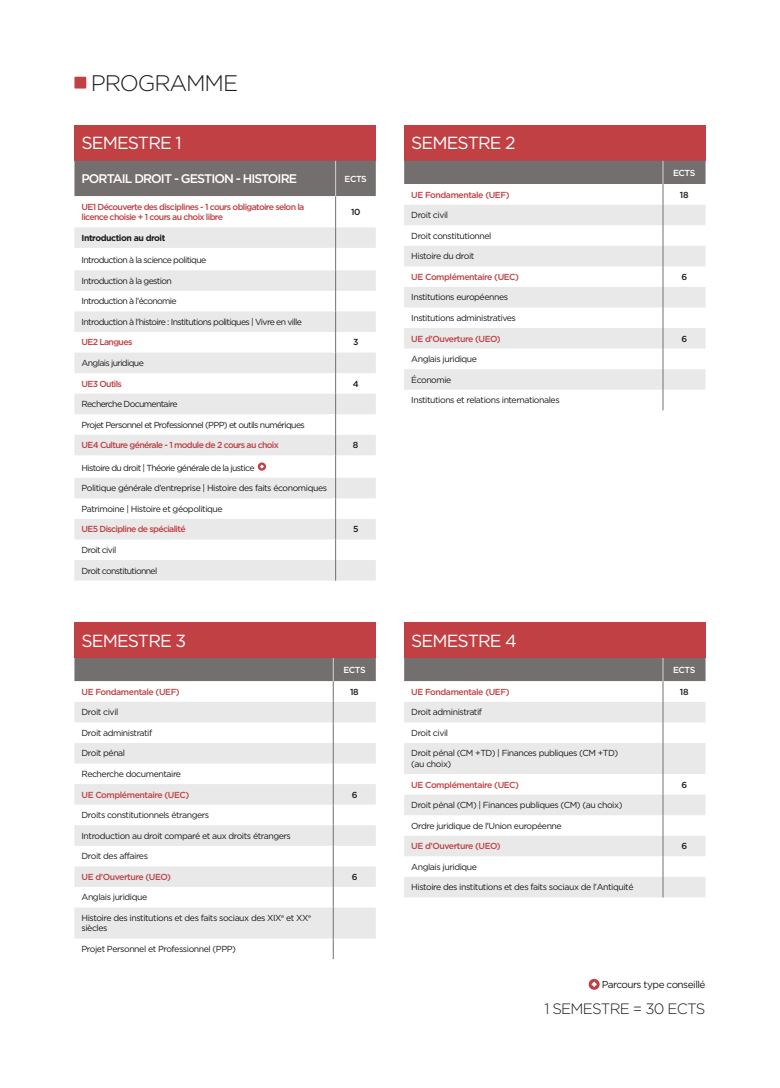
<style>
.page{position:relative;width:780px;height:1088px;background:#fff}
.page>*{position:absolute;margin:0;border:0;box-sizing:border-box;transform-origin:0 0}
.Rubrique{font:300 22.5px "Gotham";letter-spacing:-.05em;color:#1a1b1b}
.TAB_Titre{font:17.5px "Gotham";letter-spacing:-.05em;color:#fff}
.Sous-Titre{font:300 15px "Gotham";letter-spacing:-.05em;color:#1a1b1b}
.TAB_Sous-titre{font:500 12.5px "Gotham";letter-spacing:-.075em;color:#fff}
.Liste{font:10px "Gotham";letter-spacing:-.05em;color:#1a1b1b}
.TAB_Texte{font:8.75px/10.5px "Gotham";letter-spacing:-.05em;color:#1a1b1b}
.TAB_Texte-2{font:8.75px "Gotham";letter-spacing:-.075em;color:#1a1b1b}
.TAB_UE{font:500 8.75px "Gotham";letter-spacing:-.05em;color:#c04043}
.TAB_UE-2{font:500 8.75px/10.5px "Gotham";letter-spacing:-.075em;color:#c04043}
.TAB_Texte-3{font:700 8.75px "Gotham";letter-spacing:-.05em;color:#1a1b1b}
.TAB_Texte-4{font:500 8.75px "Gotham";letter-spacing:-.05em;color:#1a1b1b}
.TAB_Texte-5{font:500 8.75px "Gotham";letter-spacing:-.05em;color:#fff}
</style>
<div class="page">
<div style="left:74px;top:125px;width:302px;height:36px;background:#c04043"></div>
<div style="left:74px;top:161px;width:302px;height:35px;background:#736f6e"></div>
<svg style="left:74px;top:227px;width:302px;height:354px;fill:#ebebeb"></svg>
<hr style="left:335px;top:196px;width:1px;height:31px;background:#736f6e">
<svg style="left:335px;top:227px;width:1px;height:354px"></svg>
<hr style="left:335px;top:161px;width:1px;height:35px;background:#d3d4d6">
<svg style="left:258px;top:462px;width:8px;height:9px"></svg>
<div style="left:404px;top:125px;width:301px;height:36px;background:#c04043"></div>
<svg style="left:404px;top:161px;width:301px;height:249px"></svg>
<div style="left:404px;top:622px;width:301px;height:36px;background:#c04043"></div>
<svg style="left:404px;top:743px;width:301px;height:154px;fill:#e9e9ea"></svg>
<hr style="left:662px;top:743px;width:1px;height:31px;background:#736f6e">
<svg style="left:662px;top:774px;width:1px;height:123px"></svg>
<svg style="left:404px;top:658px;width:301px;height:85px"></svg>
<div style="left:74px;top:622px;width:302px;height:36px;background:#c04043"></div>
<div style="left:74px;top:907px;width:302px;height:31px;background:#e9e9ea"></div>
<hr style="left:333px;top:907px;width:1px;height:31px;background:#736f6e">
<svg style="left:333px;top:938px;width:1px;height:21px"></svg>
<svg style="left:74px;top:658px;width:302px;height:249px"></svg>
<div style="left:74px;top:77px;width:12px;height:12px;background:#c04043"></div>
<svg style="left:588px;top:979px;width:11px;height:11px"></svg>
<p class="Rubrique" style="left:91px;top:71px;width:149px">PROGRAMME</p>
<p class="TAB_Titre" style="left:81px;top:134px;width:102px">SEMESTRE 1</p>
<p class="TAB_Sous-titre" style="left:81px;top:172px;width:217px">PORTAIL DROIT - GESTION - HISTOIRE</p>
<p class="TAB_Texte-5" style="left:344px;top:174px;width:24px">ECTS</p>
<p class="TAB_UE-2" style="left:81px;top:201px;width:224px">UE1 Découverte des disciplines - 1 cours obligatoire selon la licence choisie + 1 cours au choix libre</p>
<p class="TAB_Texte-4" style="left:351px;top:207px;width:11px">10</p>
<p class="TAB_Texte-3" style="left:81px;top:233px;width:85px">Introduction au droit</p>
<p class="TAB_Texte-2" style="left:81px;top:255px;width:126px">Introduction à la science politique</p>
<p class="TAB_Texte-2" style="left:81px;top:276px;width:92px">Introduction à la gestion</p>
<p class="TAB_Texte-2" style="left:81px;top:296px;width:97px">Introduction à l’économie</p>
<p class="TAB_Texte-2" style="left:81px;top:317px;width:222px">Introduction à l'histoire : Institutions politiques | Vivre en ville</p>
<p class="TAB_UE-2" style="left:81px;top:337px;width:52px">UE2 Langues</p>
<p class="TAB_Texte-4" style="left:353px;top:337px;width:7px">3</p>
<p class="TAB_Texte-2" style="left:81px;top:358px;width:64px">Anglais juridique</p>
<p class="TAB_UE-2" style="left:81px;top:378px;width:42px">UE3 Outils</p>
<p class="TAB_Texte-4" style="left:353px;top:378px;width:7px">4</p>
<p class="TAB_Texte-2" style="left:81px;top:399px;width:97px">Recherche Documentaire</p>
<p class="TAB_Texte-2" style="left:81px;top:420px;width:225px">Projet Personnel et Professionnel (PPP) et outils numériques</p>
<p class="TAB_UE-2" style="left:81px;top:440px;width:199px">UE4 Culture générale - 1 module de 2 cours au choix</p>
<p class="TAB_Texte-4" style="left:353px;top:440px;width:7px">8</p>
<p class="TAB_Texte-2" style="left:81px;top:463px;width:174px">Histoire du droit | Théorie générale de la justice</p>
<p class="TAB_Texte" style="left:81px;top:483px;width:247px">Politique générale d’entreprise | Histoire des faits économiques</p>
<p class="TAB_Texte" style="left:81px;top:503px;width:143px">Patrimoine | Histoire et géopolitique</p>
<p class="TAB_UE-2" style="left:81px;top:524px;width:106px">UE5 Discipline de spécialité</p>
<p class="TAB_Texte-4" style="left:353px;top:524px;width:7px">5</p>
<p class="TAB_Texte-2" style="left:81px;top:545px;width:36px">Droit civil</p>
<p class="TAB_Texte-2" style="left:81px;top:565px;width:77px">Droit constitutionnel</p>
<p class="TAB_Titre" style="left:411px;top:134px;width:106px">SEMESTRE 2</p>
<p class="TAB_Texte-5" style="left:673px;top:168px;width:24px">ECTS</p>
<p class="TAB_UE" style="left:411px;top:189px;width:100px">UE Fondamentale (UEF)</p>
<p class="TAB_Texte-4" style="left:680px;top:189px;width:10px">18</p>
<p class="TAB_Texte" style="left:411px;top:210px;width:38px">Droit civil</p>
<p class="TAB_Texte" style="left:411px;top:230px;width:82px">Droit constitutionnel</p>
<p class="TAB_Texte" style="left:411px;top:251px;width:65px">Histoire du droit</p>
<p class="TAB_UE" style="left:411px;top:272px;width:109px">UE Complémentaire (UEC)</p>
<p class="TAB_Texte-4" style="left:681px;top:272px;width:7px">6</p>
<p class="TAB_Texte" style="left:411px;top:292px;width:98px">Institutions européennes</p>
<p class="TAB_Texte" style="left:411px;top:312px;width:106px">Institutions administratives</p>
<p class="TAB_UE" style="left:411px;top:333px;width:91px">UE d’Ouverture (UEO)</p>
<p class="TAB_Texte-4" style="left:681px;top:333px;width:7px">6</p>
<p class="TAB_Texte" style="left:411px;top:354px;width:67px">Anglais juridique</p>
<p class="TAB_Texte" style="left:411px;top:374px;width:42px">Économie</p>
<p class="TAB_Texte" style="left:411px;top:395px;width:150px">Institutions et relations internationales</p>
<p class="TAB_Titre" style="left:81px;top:631px;width:106px">SEMESTRE 3</p>
<p class="TAB_Titre" style="left:411px;top:631px;width:107px">SEMESTRE 4</p>
<p class="TAB_Texte-5" style="left:343px;top:665px;width:24px">ECTS</p>
<p class="TAB_Texte-5" style="left:673px;top:665px;width:24px">ECTS</p>
<p class="TAB_UE" style="left:81px;top:687px;width:100px">UE Fondamentale (UEF)</p>
<p class="TAB_Texte-4" style="left:350px;top:687px;width:10px">18</p>
<p class="TAB_Texte" style="left:81px;top:707px;width:38px">Droit civil</p>
<p class="TAB_Texte" style="left:81px;top:727px;width:72px">Droit administratif</p>
<p class="TAB_Texte" style="left:81px;top:748px;width:45px">Droit pénal</p>
<p class="TAB_Texte" style="left:81px;top:768px;width:101px">Recherche documentaire</p>
<p class="TAB_UE" style="left:81px;top:789px;width:109px">UE Complémentaire (UEC)</p>
<p class="TAB_Texte-4" style="left:351px;top:789px;width:7px">6</p>
<p class="TAB_Texte" style="left:81px;top:810px;width:129px">Droits constitutionnels étrangers</p>
<p class="TAB_Texte" style="left:81px;top:830px;width:211px">Introduction au droit comparé et aux droits étrangers</p>
<p class="TAB_Texte" style="left:81px;top:851px;width:68px">Droit des affaires</p>
<p class="TAB_UE" style="left:81px;top:872px;width:91px">UE d’Ouverture (UEO)</p>
<p class="TAB_Texte-4" style="left:351px;top:872px;width:7px">6</p>
<p class="TAB_Texte" style="left:81px;top:892px;width:67px">Anglais juridique</p>
<p class="TAB_Texte" style="left:81px;top:912px;width:231px">Histoire des institutions et des faits sociaux des XIX<sup>e</sup> et XX<sup>e </sup>siècles</p>
<p class="TAB_Texte" style="left:81px;top:943px;width:156px">Projet Personnel et Professionnel (PPP)</p>
<p class="TAB_UE" style="left:411px;top:687px;width:100px">UE Fondamentale (UEF)</p>
<p class="TAB_Texte-4" style="left:680px;top:687px;width:10px">18</p>
<p class="TAB_Texte" style="left:411px;top:707px;width:72px">Droit administratif</p>
<p class="TAB_Texte" style="left:411px;top:727px;width:38px">Droit civil</p>
<p class="TAB_Texte" style="left:411px;top:748px;width:208px">Droit pénal (CM +TD) | Finances publiques (CM +TD)</p>
<p class="TAB_Texte" style="left:411px;top:758px;width:42px">(au choix)</p>
<p class="TAB_UE" style="left:411px;top:779px;width:109px">UE Complémentaire (UEC)</p>
<p class="TAB_Texte-4" style="left:681px;top:779px;width:7px">6</p>
<p class="TAB_Texte" style="left:411px;top:799px;width:213px">Droit pénal (CM) | Finances publiques (CM) (au choix)</p>
<p class="TAB_Texte" style="left:411px;top:820px;width:152px">Ordre juridique de l'Union européenne</p>
<p class="TAB_UE" style="left:411px;top:841px;width:91px">UE d’Ouverture (UEO)</p>
<p class="TAB_Texte-4" style="left:681px;top:841px;width:7px">6</p>
<p class="TAB_Texte" style="left:411px;top:861px;width:67px">Anglais juridique</p>
<p class="TAB_Texte" style="left:411px;top:882px;width:224px">Histoire des institutions et des faits sociaux de l'Antiquité</p>
<p class="Liste" style="left:601px;top:978px;width:105px">Parcours type conseillé</p>
<p class="Sous-Titre" style="left:544px;top:1000px;width:163px">1 SEMESTRE = 30 ECTS</p>
</div>
